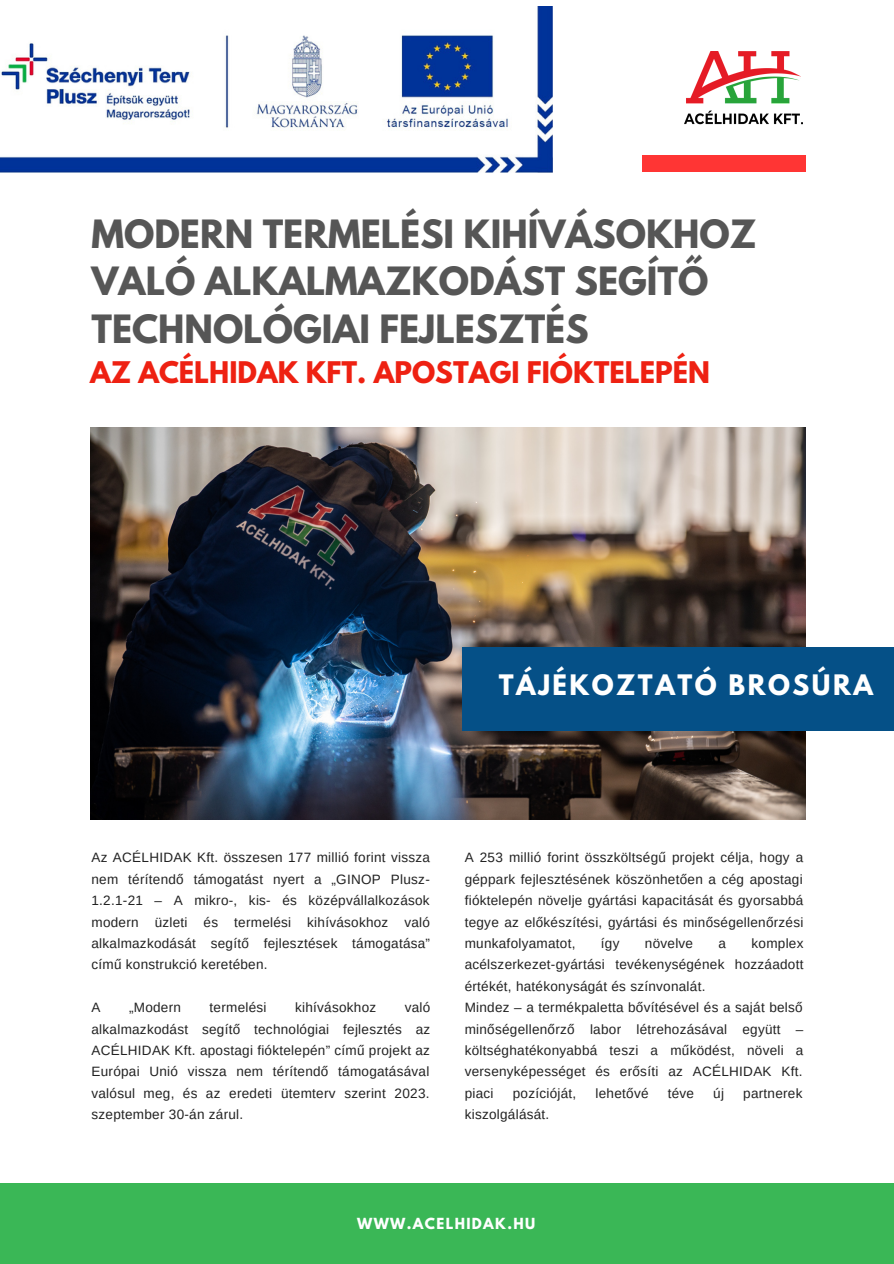
<style>
.page{position:relative;width:894px;height:1264px;background:#fff}
.page>*{position:absolute;margin:0;border:0;box-sizing:border-box;transform-origin:0 0}
.t1{font:700 34.5px/47.2px "League Spartan";color:#565656}
.t2{font:700 26.4px "League Spartan";color:#ee2112}
.t3{font:700 25.05px "League Spartan";letter-spacing:.1em;color:#fff}
.t4{font:13.5px/21.5px "Arimo";letter-spacing:.02em;color:#222;text-align:justify}
.t5{font:700 13.5px "League Spartan";letter-spacing:.1em;color:#fff}
</style>
<div class="page">
<div style="left:642px;top:155px;width:163px;height:17px;background:#ff3534"></div>
<img style="left:90px;top:427px;width:715px;height:392px">
<div style="left:462px;top:647px;width:431px;height:83px;background:#055087"></div>
<img style="left:0;top:7px;width:552px;height:165px">
<img style="left:684px;top:52px;width:118px;height:73px">
<div style="left:0;top:1183px;width:893px;height:80px;background:#3ab756"></div>
<p class="t1" style="left:91px;top:215px;width:666px">MODERN TERMELÉSI KIHÍVÁSOKHOZ<br>VALÓ ALKALMAZKODÁST SEGÍTŐ<br>TECHNOLÓGIAI FEJLESZTÉS</p>
<p class="t2" style="left:90px;top:359px;width:621px">AZ ACÉLHIDAK KFT. APOSTAGI FIÓKTELEPÉN</p>
<p class="t3" style="left:498px;top:672px;width:375px">TÁJÉKOZTATÓ BROSÚRA</p>
<p class="t4" style="left:91px;top:846px;width:340px">Az ACÉLHIDAK Kft. összesen 177 millió forint vissza nem térítendő támogatást nyert a „GINOP Plusz-1.2.1-21 – A mikro-, kis- és középvállalkozások modern üzleti és termelési kihívásokhoz való alkalmazkodását segítő fejlesztések támogatása” című konstrukció keretében.</p>
<p class="t4" style="left:91px;top:996px;width:10px">A</p>
<p class="t4" style="left:129px;top:996px;width:53px">„Modern</p>
<p class="t4" style="left:209px;top:996px;width:58px">termelési</p>
<p class="t4" style="left:295px;top:996px;width:83px">kihívásokhoz</p>
<p class="t4" style="left:91px;top:996px;width:340px;text-indent:313px">való alkalmazkodást segítő technológiai fejlesztés az ACÉLHIDAK Kft. apostagi fióktelepén” című projekt az Európai Unió vissza nem térítendő támogatásával valósul meg, és az eredeti ütemterv szerint 2023. szeptember 30-án zárul.</p>
<p class="t4" style="left:464px;top:846px;width:340px">A 253 millió forint összköltségű projekt célja, hogy a géppark fejlesztésének köszönhetően a cég apostagi fióktelepén növelje gyártási kapacitását és gyorsabbá tegye az előkészítési, gyártási és minőségellenőrzési munkafolyamatot,</p>
<p class="t4" style="left:600px;top:932px;width:20px">így</p>
<p class="t4" style="left:644px;top:932px;width:50px">növelve</p>
<p class="t4" style="left:718px;top:932px;width:9px">a</p>
<p class="t4" style="left:464px;top:932px;width:340px;text-indent:287px">komplex acélszerkezet-gyártási tevékenységének hozzáadott értékét, hatékonyságát és színvonalát.</p>
<p class="t4" style="left:464px;top:996px;width:340px">Mindez – a termékpaletta bővítésével és a saját belső minőségellenőrző labor létrehozásával együtt – költséghatékonyabbá teszi a működést, növeli a versenyképességet és erősíti az ACÉLHIDAK Kft. piaci</p>
<p class="t4" style="left:512px;top:1082px;width:65px">pozícióját,</p>
<p class="t4" style="left:595px;top:1082px;width:54px">lehetővé</p>
<p class="t4" style="left:667px;top:1082px;width:28px">téve</p>
<p class="t4" style="left:713px;top:1082px;width:12px">új</p>
<p class="t4" style="left:743px;top:1082px;width:61px">partnerek</p>
<p class="t4" style="left:464px;top:1103px;width:86px">kiszolgálását.</p>
<p class="t5" style="left:357px;top:1216px;width:179px">WWW.ACELHIDAK.HU</p>
</div>
